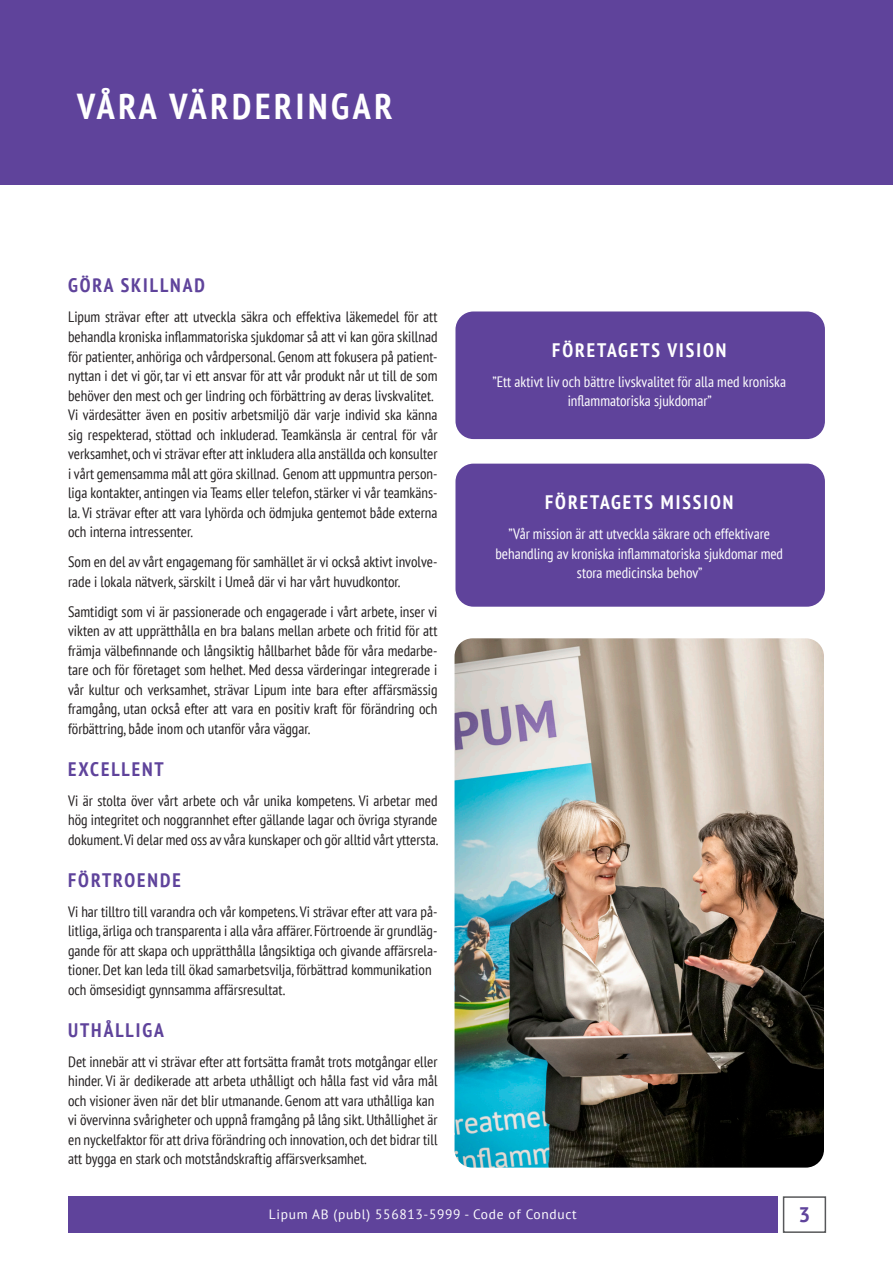
<style>
.page{position:relative;width:893px;height:1263px;background:#fff}
.page>*{position:absolute;margin:0;border:0;box-sizing:border-box;transform-origin:0 0}
.t1{font:700 condensed 36px "PT Sans";letter-spacing:.1em;color:#fff}
.t2{font:700 21px "PT Sans";color:#5f439b}
.t3{font:700 condensed 19.5px "PT Sans";letter-spacing:.1em;color:#5f439b}
.t4{font:700 condensed 19.5px "PT Sans";letter-spacing:.1em;color:#fff}
.t5{font:condensed 15px/19.5px "PT Sans";color:#231f20;text-align:justify}
.t6{font:condensed 15px/19.5px "PT Sans";color:#fff;text-align:center}
.t7{font:13.5px "PT Sans";letter-spacing:.05em;color:#fff}
</style>
<div class="page">
<div style="left:68px;top:1196px;width:709px;height:37px;background:#5f439b"></div>
<div style="left:783px;top:1196px;width:43px;height:37px;border:2px solid #57585a"></div>
<div style="left:0;top:0;width:893px;height:185px;background:#5f439b"></div>
<div style="left:455px;top:311px;width:370px;height:128px;background:#5f439b;border-radius:18px"></div>
<div style="left:455px;top:464px;width:370px;height:143px;background:#5f439b;border-radius:18px"></div>
<img style="left:454px;top:638px;width:370px;height:529px">
<p class="t1" style="left:77px;top:83px;width:317px">VÅRA VÄRDERINGAR</p>
<p class="t3" style="left:68px;top:273px;width:138px">GÖRA SKILLNAD</p>
<p class="t5" style="left:68px;top:307px;width:371px">Lipum strävar efter att utveckla säkra och effektiva läkemedel för att behandla kroniska inflammatoriska sjukdomar så att vi kan göra skillnad för patienter, anhöriga och vårdpersonal. Genom att fokusera på patient&shy;nyttan i det vi gör, tar vi ett ansvar för att vår produkt når ut till de som behöver den mest och ger lindring och förbättring av deras livskvalitet.</p>
<p class="t5" style="left:68px;top:405px;width:371px">Vi värdesätter även en positiv arbetsmiljö där varje individ ska känna sig respekterad, stöttad och inkluderad. Teamkänsla är central för vår verksamhet, och vi strävar efter att inkludera alla anställda och konsulter i vårt gemensamma mål att göra skillnad. Genom att uppmuntra person&shy;liga kontakter, antingen via Teams eller telefon, stärker vi vår teamkäns&shy;la. Vi strävar efter att vara lyhörda och ödmjuka gentemot både externa och interna intressenter.</p>
<p class="t5" style="left:68px;top:552px;width:371px">Som en del av vårt engagemang för samhället är vi också aktivt involve&shy;rade i lokala nätverk, särskilt i Umeå där vi har vårt huvudkontor.</p>
<p class="t5" style="left:68px;top:601px;width:371px">Samtidigt som vi är passionerade och engagerade i vårt arbete, inser vi vikten av att upprätthålla en bra balans mellan arbete och fritid för att främja välbefinnande och långsiktig hållbarhet både för våra medarbe&shy;tare och för företaget som helhet. Med dessa värderingar integrerade i vår kultur och verksamhet, strävar Lipum inte bara efter affärsmässig framgång, utan också efter att vara en positiv kraft för förändring och förbättring, både inom och utanför våra väggar.</p>
<p class="t3" style="left:68px;top:756px;width:97px">EXCELLENT</p>
<p class="t5" style="left:68px;top:790px;width:371px">Vi är stolta över vårt arbete och vår unika kompetens. Vi arbetar med hög integritet och noggrannhet efter gällande lagar och övriga styrande</p>
<p class="t5" style="left:68px;top:829px;width:372px">dokument. Vi delar med oss av våra kunskaper och gör alltid vårt yttersta.</p>
<p class="t3" style="left:68px;top:867px;width:114px">FÖRTROENDE</p>
<p class="t5" style="left:68px;top:901px;width:371px">Vi har tilltro till varandra och vår kompetens. Vi strävar efter att vara på&shy;litliga, ärliga och transparenta i alla våra affärer. Förtroende är grundläg&shy;gande för att skapa och upprätthålla långsiktiga och givande affärsrela&shy;tioner. Det kan leda till ökad samarbetsvilja, förbättrad kommunikation</p>
<p class="t5" style="left:68px;top:979px;width:219px">och ömsesidigt gynnsamma affärsresultat.</p>
<p class="t3" style="left:68px;top:1017px;width:97px">UTHÅLLIGA</p>
<p class="t5" style="left:68px;top:1051px;width:371px">Det innebär att vi strävar efter att fortsätta framåt trots motgångar eller</p>
<p class="t5" style="left:68px;top:1071px;width:371px">hinder. Vi är dedikerade att arbeta uthålligt och hålla fast vid våra mål och visioner även när det blir utmanande. Genom att vara uthålliga kan</p>
<p class="t5" style="left:68px;top:1110px;width:371px">vi övervinna svårigheter och uppnå framgång på lång sikt. Uthållighet är</p>
<p class="t5" style="left:68px;top:1129px;width:371px">en nyckelfaktor för att driva förändring och innovation, och det bidrar till</p>
<p class="t5" style="left:68px;top:1149px;width:300px">att bygga en stark och motståndskraftig affärsverksamhet.</p>
<p class="t4" style="left:552px;top:337px;width:176px">FÖRETAGETS VISION</p>
<p class="t6" style="left:492px;top:371px;width:295px">”Ett aktivt liv och bättre livskvalitet för alla med kroniska inflammatoriska sjukdomar”</p>
<p class="t4" style="left:545px;top:489px;width:190px">FÖRETAGETS MISSION</p>
<p class="t6" style="left:495px;top:524px;width:289px">”Vår mission är att utveckla säkrare och effektivare behandling av kroniska inflammatoriska sjukdomar med stora medicinska behov”</p>
<p class="t7" style="left:269px;top:1205px;width:309px">Lipum AB (publ) 556813-5999 - Code of Conduct</p>
<h2 class="t2" style="left:798px;top:1201px;width:13px">3</h2>
</div>
